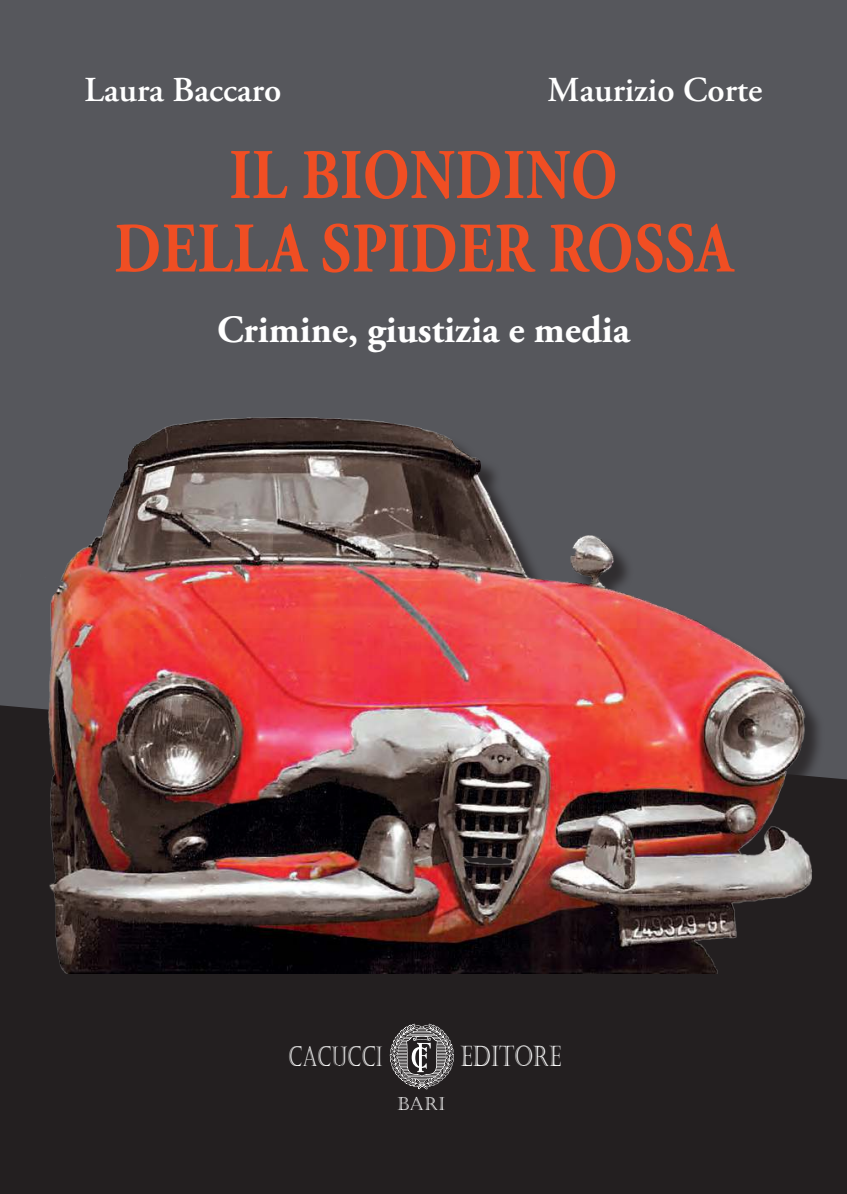
<style>
.page{position:relative;width:847px;height:1194px;background:#fff}
.page>*{position:absolute;margin:0;border:0;box-sizing:border-box;transform-origin:0 0}
.t1{font:700 70.88px/73.5px "Adobe Garamond Pro";letter-spacing:.015em;color:#f04e23;text-align:center;scale:.83 1}
.t2{font:700 38.5px "Adobe Garamond Pro";color:#fff}
.t3{font:600 35px "Adobe Garamond Pro";color:#fff}
.t4{font:28.7px "Castellar";color:#fff;scale:.74 1}
.t5{font:27.47px "Castellar";color:#fff;scale:.67 1}
.t6{font:18.2px "Castellar";color:#fff}
</style>
<div class="page">
<div style="left:0;top:0;width:846px;height:1193px;background:#56575c"></div>
<div style="left:0;top:778px;width:846px;height:415px;background:#231f20"></div>
<div style="left:52px;top:420px;width:780px;height:575px;background:#231f20"></div>
<img style="left:0;top:417px;width:831px;height:556px">
<svg style="left:389px;top:1023px;width:65px;height:66px;background:#636061"></svg>
<p class="t3" style="left:84px;top:68px;width:198px">Laura Baccaro</p>
<p class="t3" style="left:547px;top:68px;width:216px">Maurizio Corte</p>
<p class="t1" style="left:114px;top:145px;width:746px">IL BIONDINO<br>DELLA SPIDER ROSSA</p>
<p class="t2" style="left:217px;top:315px;width:414px">Crimine, giustizia e media</p>
<p class="t5" style="left:288px;top:1040px;width:142px">CACUCCI</p>
<p class="t4" style="left:460px;top:1040px;width:138px">EDITORE</p>
<p class="t6" style="left:397px;top:1093px;width:49px">BARI</p>
</div>
